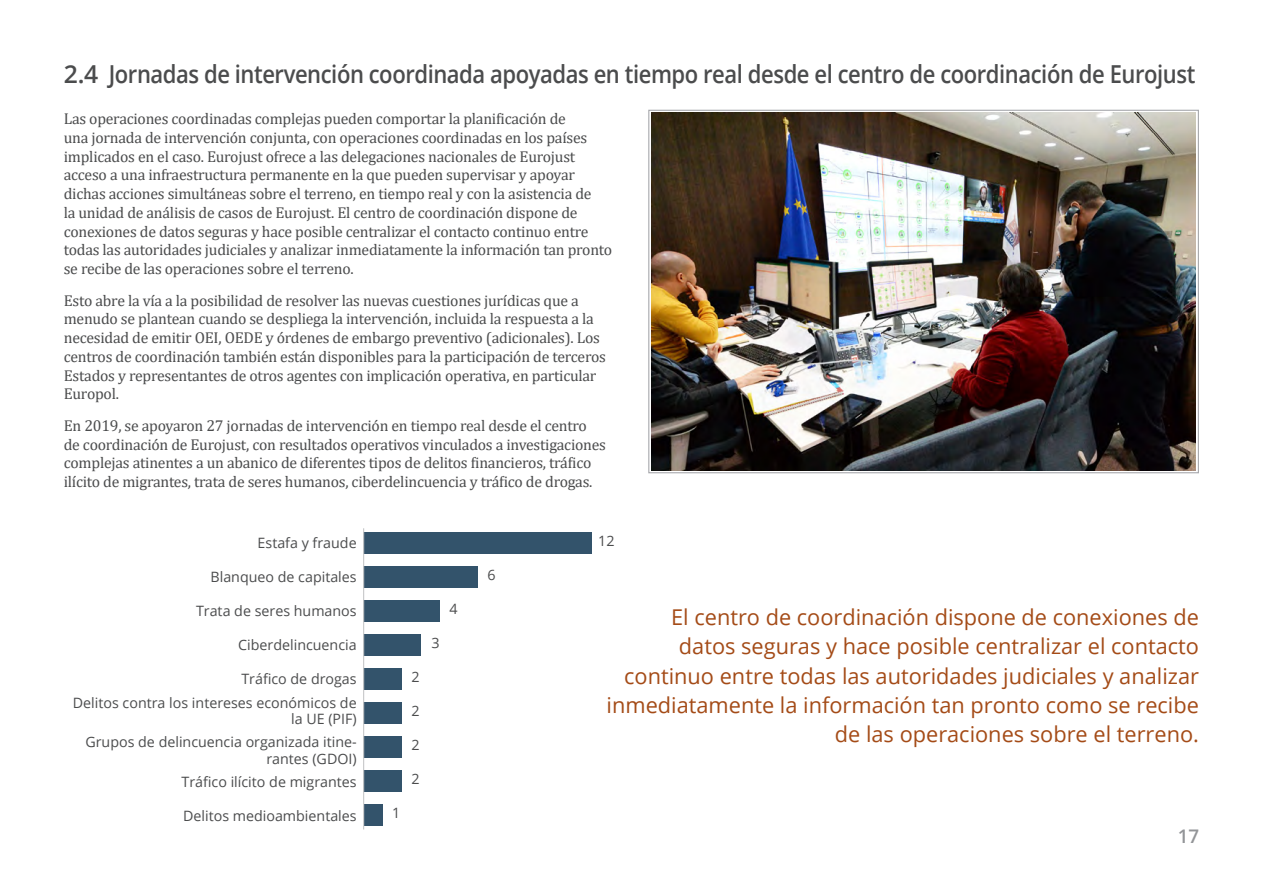
<style>
.page{position:relative;width:1263px;height:893px;background:#fff}
.page>*{position:absolute;margin:0;border:0;box-sizing:border-box;transform-origin:0 0}
.t1{font:600 24.75px "Open Sans";letter-spacing:-.02em;color:#4b4c4d}
.t2{font:21.75px/29.2px "Open Sans";color:#a44b17;text-align:right}
.t3{font:600 18.75px "Open Sans";color:#939598}
.t4{font:15.75px/18.8px "Cambria";letter-spacing:-.015em;color:#4b4c4d}
.t5{font:14.25px/16.5px "Open Sans";color:#4b4c4d;text-align:right}
</style>
<div class="page">
<img style="left:651px;top:113px;width:545px;height:357px">
<div style="left:364px;top:532px;width:228px;height:22px;background:#33536b"></div>
<div style="left:364px;top:770px;width:38px;height:21px;background:#33536b"></div>
<div style="left:364px;top:566px;width:114px;height:22px;background:#33536b"></div>
<div style="left:364px;top:804px;width:19px;height:21px;background:#33536b"></div>
<div style="left:364px;top:736px;width:38px;height:21px;background:#33536b"></div>
<div style="left:364px;top:668px;width:38px;height:21px;background:#33536b"></div>
<div style="left:364px;top:600px;width:76px;height:22px;background:#33536b"></div>
<div style="left:364px;top:702px;width:38px;height:21px;background:#33536b"></div>
<div style="left:364px;top:634px;width:57px;height:22px;background:#33536b"></div>
<hr style="left:363px;top:528px;width:1px;height:301px;background:#c7c8ca">
<p class="t1" style="left:64px;top:57px;width:1133px">2.4 Jornadas de intervención coordinada apoyadas en tiempo real desde el centro de coordinación de Eurojust</p>
<p class="t4" style="left:64px;top:109px;width:550px">Las operaciones coordinadas complejas pueden comportar la planificación de<br>una jornada de intervención conjunta, con operaciones coordinadas en los países implicados en el caso. Eurojust ofrece a las delegaciones nacionales de Eurojust acceso a una infraestructura permanente en la que pueden supervisar y apoyar dichas acciones simultáneas sobre el terreno, en tiempo real y con la asistencia de<br>la unidad de análisis de casos de Eurojust. El centro de coordinación dispone de conexiones de datos seguras y hace posible centralizar el contacto continuo entre todas las autoridades judiciales y analizar inmediatamente la información tan pronto se recibe de las operaciones sobre el terreno.</p>
<p class="t4" style="left:64px;top:291px;width:544px">Esto abre la vía a la posibilidad de resolver las nuevas cuestiones jurídicas que a menudo se plantean cuando se despliega la intervención, incluida la respuesta a la necesidad de emitir OEI, OEDE y órdenes de embargo preventivo (adicionales). Los centros de coordinación también están disponibles para la participación de terceros Estados y representantes de otros agentes con implicación operativa, en particular Europol.</p>
<p class="t4" style="left:64px;top:416px;width:544px">En 2019, se apoyaron 27 jornadas de intervención en tiempo real desde el centro de coordinación de Eurojust, con resultados operativos vinculados a investigaciones complejas atinentes a un abanico de diferentes tipos de delitos financieros, tráfico ilícito de migrantes, trata de seres humanos, ciberdelincuencia y tráfico de drogas.</p>
<p class="t5" style="left:258px;top:534px;width:101px">Estafa y fraude</p>
<p class="t5" style="left:598px;top:532px;width:18px">12</p>
<p class="t5" style="left:211px;top:568px;width:148px">Blanqueo de capitales</p>
<p class="t5" style="left:196px;top:602px;width:162px">Trata de seres humanos</p>
<p class="t5" style="left:238px;top:636px;width:120px">Ciberdelincuencia</p>
<p class="t5" style="left:241px;top:670px;width:117px">Tráfico de drogas</p>
<p class="t5" style="left:73px;top:694px;width:285px">Delitos contra los intereses económicos de la UE (PIF)</p>
<p class="t5" style="left:85px;top:733px;width:273px">Grupos de delincuencia organizada itine&shy;rantes (GDOI)</p>
<p class="t5" style="left:182px;top:773px;width:177px">Tráfico ilícito de migrantes</p>
<p class="t5" style="left:487px;top:566px;width:10px">6</p>
<p class="t5" style="left:449px;top:600px;width:10px">4</p>
<p class="t2" style="left:607px;top:602px;width:594px">El centro de coordinación dispone de conexiones de<br>datos seguras y hace posible centralizar el contacto continuo entre todas las autoridades judiciales y analizar inmediatamente la información tan pronto como se recibe de las operaciones sobre el terreno.</p>
<p class="t5" style="left:432px;top:634px;width:10px">3</p>
<p class="t5" style="left:411px;top:668px;width:10px">2</p>
<p class="t5" style="left:411px;top:702px;width:10px">2</p>
<p class="t5" style="left:411px;top:736px;width:10px">2</p>
<p class="t5" style="left:411px;top:770px;width:10px">2</p>
<p class="t5" style="left:183px;top:807px;width:175px">Delitos medioambientales</p>
<p class="t5" style="left:392px;top:804px;width:10px">1</p>
<p class="t3" style="left:1178px;top:824px;width:23px">17</p>
</div>
